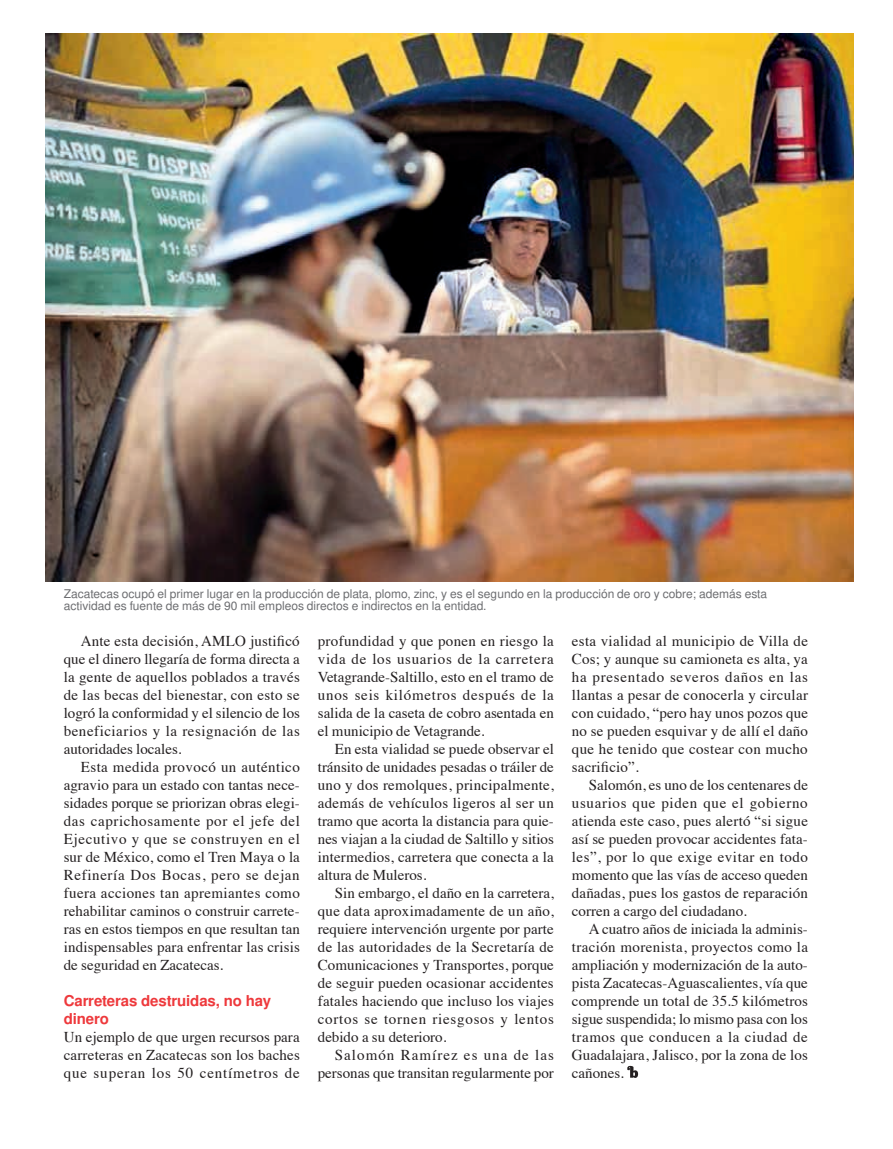
<style>
.page{position:relative;width:893px;height:1149px;background:#fff}
.page>*{position:absolute;margin:0;border:0;box-sizing:border-box;transform-origin:0 0}
.t1{font:15px/18px "Times";letter-spacing:.01em;color:#231f20;text-align:justify}
.t2{font:700 15px/18px "Nimbus San L";letter-spacing:-.01em;color:#ee393c}
.t3{font:12px/12px "Nimbus San L";color:#6c6d70}
</style>
<div class="page">
<svg style="left:627px;top:1065px;width:11px;height:12px"></svg>
<img style="left:46px;top:33px;width:808px;height:548px">
<p class="t3" style="left:64px;top:586px;width:705px">Zacatecas ocupó el primer lugar en la producción de plata, plomo, zinc, y es el segundo en la producción de oro y cobre; además esta actividad es fuente de más de 90 mil empleos directos e indirectos en la entidad.</p>
<p class="t1" style="left:64px;top:630px;width:238px;text-indent:17px">Ante esta decisión, AMLO justificó que el dinero llegaría de forma directa a la gente de aquellos poblados a través de las becas del bienestar, con esto se logró la conformidad y el silencio de los beneficiarios y la resignación de las autoridades locales.</p>
<p class="t1" style="left:64px;top:756px;width:238px;text-indent:17px">Esta medida provocó un auténtico agravio para un estado con tantas nece&shy;sidades porque se priorizan obras elegi&shy;das caprichosamente por el jefe del Ejecutivo y que se construyen en el sur de México, como el Tren Maya o la Refinería Dos Bocas, pero se dejan fuera acciones tan apremiantes como rehabilitar caminos o construir carrete&shy;ras en estos tiempos en que resultan tan indispensables para enfrentar las crisis de seguridad en Zacatecas.</p>
<p class="t2" style="left:64px;top:990px;width:209px">Carreteras destruidas, no hay dinero</p>
<p class="t1" style="left:64px;top:1026px;width:238px">Un ejemplo de que urgen recursos para carreteras en Zacatecas son los baches que superan los 50 centímetros de</p>
<p class="t1" style="left:318px;top:630px;width:238px">profundidad y que ponen en riesgo la vida de los usuarios de la carretera Vetagrande-Saltillo, esto en el tramo de unos seis kilómetros después de la salida de la caseta de cobro asentada en el municipio de Vetagrande.</p>
<p class="t1" style="left:318px;top:738px;width:238px;text-indent:17px">En esta vialidad se puede observar el tránsito de unidades pesadas o tráiler de uno y dos remolques, principalmente, además de vehículos ligeros al ser un tramo que acorta la distancia para quie&shy;nes viajan a la ciudad de Saltillo y sitios intermedios, carretera que conecta a la altura de Muleros.</p>
<p class="t1" style="left:318px;top:882px;width:238px;text-indent:17px">Sin embargo, el daño en la carretera, que data aproximadamente de un año, requiere intervención urgente por parte de las autoridades de la Secretaría de Comunicaciones y Transportes, porque de seguir pueden ocasionar accidentes fatales haciendo que incluso los viajes cortos se tornen riesgosos y lentos debido a su deterioro.</p>
<p class="t1" style="left:318px;top:1044px;width:238px;text-align:right">Salomón Ramírez es una de las personas que transitan regularmente por</p>
<p class="t1" style="left:572px;top:630px;width:238px">esta vialidad al municipio de Villa de Cos; y aunque su camioneta es alta, ya ha presentado severos daños en las llantas a pesar de conocerla y circular con cuidado, “pero hay unos pozos que no se pueden esquivar y de allí el daño que he tenido que costear con mucho sacrificio”.</p>
<p class="t1" style="left:572px;top:774px;width:238px;text-indent:17px">Salomón, es uno de los centenares de usuarios que piden que el gobierno atienda este caso, pues alertó “si sigue así se pueden provocar accidentes fata&shy;les”, por lo que exige evitar en todo momento que las vías de acceso queden dañadas, pues los gastos de reparación corren a cargo del ciudadano.</p>
<p class="t1" style="left:572px;top:918px;width:238px;text-indent:17px">A cuatro años de iniciada la adminis&shy;tración morenista, proyectos como la ampliación y modernización de la auto&shy;pista Zacatecas-Aguascalientes, vía que comprende un total de 35.5 kilómetros sigue suspendida; lo mismo pasa con los tramos que conducen a la ciudad de Guadalajara, Jalisco, por la zona de los cañones.</p>
</div>
